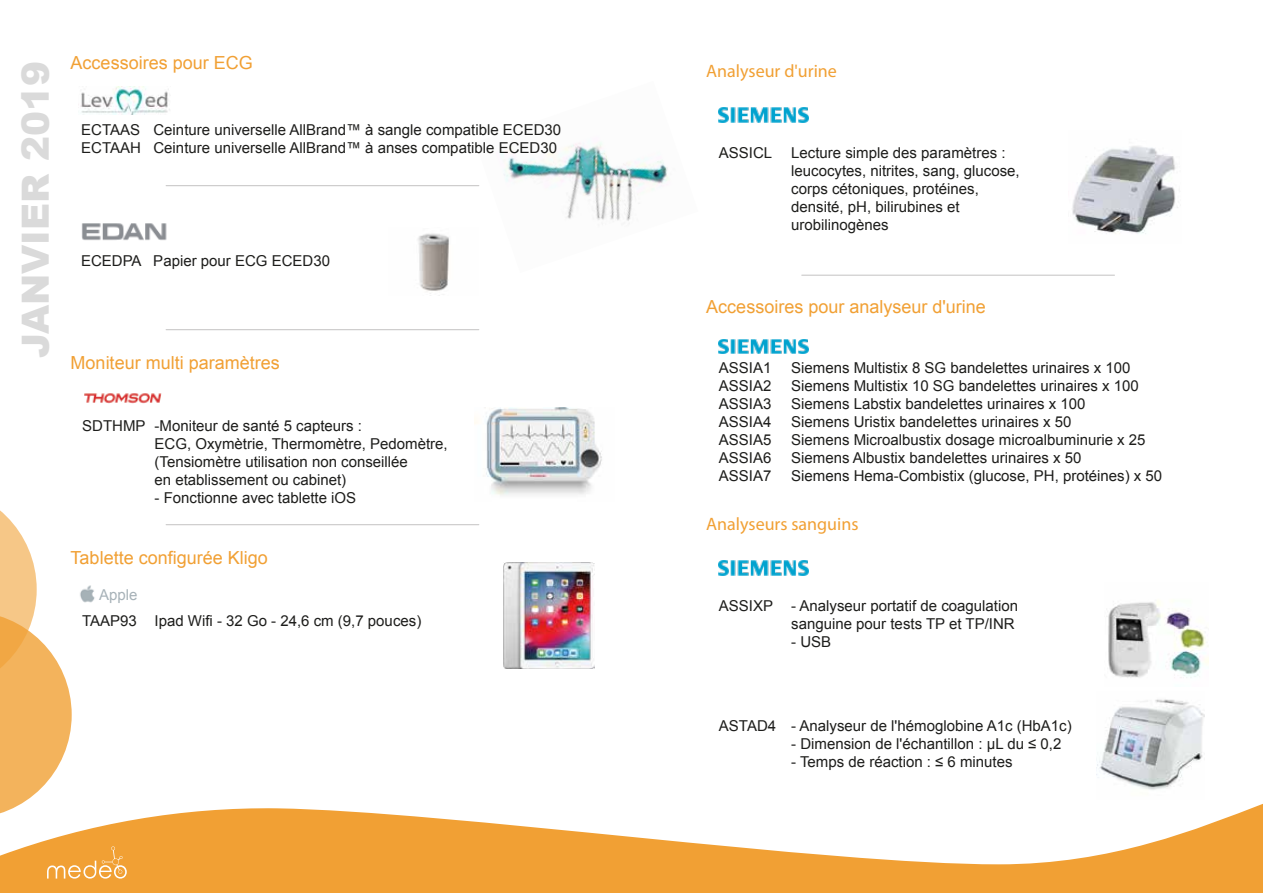
<style>
.page{position:relative;width:1263px;height:893px;background:#fff}
.page>*{position:absolute;margin:0;border:0;box-sizing:border-box;transform-origin:0 0}
.t1{font:900 37.5px "Arial";color:#dadada}
.t2{font:18px "Arial";color:#f1a034}
.t3{font:18px "Myriad Pro";color:#f1a034}
.t4{font:15px/18px "Arial";color:#1d1d1b}
.t5{font:15px "Arial";color:#a7b2b8}
</style>
<div class="page">
<img style="left:80px;top:585px;width:15px;height:18px">
<img style="left:474px;top:408px;width:128px;height:88px">
<img style="left:475px;top:142px;width:194px;height:79px">
<svg style="left:0;top:804px;width:1263px;height:89px;fill:#f1a034"></svg>
<svg style="left:47px;top:846px;width:80px;height:33px;background:#f2ad50"></svg>
<svg style="left:0;top:510px;width:72px;height:308px"></svg>
<hr style="left:166px;top:185px;width:313px;height:1px;background:#cac9c9">
<hr style="left:166px;top:329px;width:313px;height:1px;background:#cac9c9">
<hr style="left:166px;top:524px;width:313px;height:1px;background:#cac9c9">
<img style="left:80px;top:87px;width:90px;height:28px">
<img style="left:84px;top:393px;width:78px;height:11px">
<img style="left:81px;top:223px;width:86px;height:17px">
<img style="left:418px;top:233px;width:31px;height:61px">
<img style="left:503px;top:563px;width:91px;height:105px">
<img style="left:1072px;top:146px;width:106px;height:88px">
<img style="left:719px;top:108px;width:89px;height:14px">
<hr style="left:802px;top:275px;width:312px;height:1px;background:#cac9c9">
<img style="left:719px;top:339px;width:89px;height:14px">
<img style="left:719px;top:561px;width:89px;height:14px">
<img style="left:1108px;top:600px;width:100px;height:78px">
<img style="left:1097px;top:699px;width:107px;height:91px">
<h1 class="t1" style="left:8px;top:358px;width:299px;rotate:-90deg">JANVIER 2019</h1>
<p class="t2" style="left:71px;top:53px;width:184px">Accessoires pour ECG</p>
<p class="t2" style="left:71px;top:353px;width:211px">Moniteur multi paramètres</p>
<p class="t4" style="left:81px;top:121px;width:481px">ECTAAS Ceinture universelle AllBrand™ à sangle compatible ECED30<br>ECTAAH Ceinture universelle AllBrand™ à anses compatible ECED30</p>
<p class="t4" style="left:81px;top:251px;width:251px">ECEDPA Papier pour ECG ECED30</p>
<p class="t4" style="left:155px;top:417px;width:295px;text-indent:-72px">SDTHMP -Moniteur de santé 5 capteurs :<br>ECG, Oxymètrie, Thermomètre, Pedomètre, (Tensiomètre utilisation non conseillée<br>en etablissement ou cabinet)</p>
<p class="t4" style="left:155px;top:489px;width:203px">- Fonctionne avec tablette iOS</p>
<p class="t2" style="left:71px;top:548px;width:199px">Tablette configurée Kligo</p>
<p class="t5" style="left:99px;top:586px;width:40px">Apple</p>
<p class="t4" style="left:82px;top:612px;width:341px">TAAP93 Ipad Wifi - 32 Go - 24,6 cm (9,7 pouces)</p>
<p class="t3" style="left:706px;top:60px;width:132px">Analyseur d'urine</p>
<p class="t4" style="left:719px;top:144px;width:55px">ASSICL</p>
<p class="t4" style="left:791px;top:144px;width:230px">Lecture simple des paramètres : leucocytes, nitrites, sang, glucose, corps cétoniques, protéines, densité, pH, bilirubines et urobilinogènes</p>
<p class="t2" style="left:706px;top:297px;width:281px">Accessoires pour analyseur d'urine</p>
<p class="t4" style="left:719px;top:359px;width:54px">ASSIA1</p>
<p class="t4" style="left:791px;top:359px;width:341px">Siemens Multistix 8 SG bandelettes urinaires x 100</p>
<p class="t4" style="left:719px;top:377px;width:54px">ASSIA2</p>
<p class="t4" style="left:791px;top:377px;width:349px">Siemens Multistix 10 SG bandelettes urinaires x 100</p>
<p class="t4" style="left:719px;top:395px;width:54px">ASSIA3</p>
<p class="t4" style="left:791px;top:395px;width:296px">Siemens Labstix bandelettes urinaires x 100</p>
<p class="t4" style="left:719px;top:413px;width:54px">ASSIA4</p>
<p class="t4" style="left:791px;top:413px;width:282px">Siemens Uristix bandelettes urinaires x 50</p>
<p class="t4" style="left:719px;top:431px;width:54px">ASSIA5</p>
<p class="t4" style="left:791px;top:431px;width:356px">Siemens Microalbustix dosage microalbuminurie x 25</p>
<p class="t4" style="left:719px;top:449px;width:54px">ASSIA6</p>
<p class="t4" style="left:791px;top:449px;width:292px">Siemens Albustix bandelettes urinaires x 50</p>
<p class="t4" style="left:719px;top:467px;width:54px">ASSIA7</p>
<p class="t4" style="left:791px;top:467px;width:372px">Siemens Hema-Combistix (glucose, PH, protéines) x 50</p>
<p class="t3" style="left:706px;top:513px;width:154px">Analyseurs sanguins</p>
<p class="t4" style="left:719px;top:597px;width:301px;text-align:right">ASSIXP - Analyseur portatif de coagulation sanguine pour tests TP et TP/INR</p>
<p class="t4" style="left:791px;top:633px;width:42px">- USB</p>
<p class="t4" style="left:719px;top:717px;width:354px">ASTAD4 - Analyseur de l'hémoglobine A1c (HbA1c)</p>
<p class="t4" style="left:791px;top:735px;width:272px">- Dimension de l'échantillon : μL du ≤ 0,2</p>
<p class="t4" style="left:791px;top:753px;width:223px">- Temps de réaction : ≤ 6 minutes</p>
</div>
